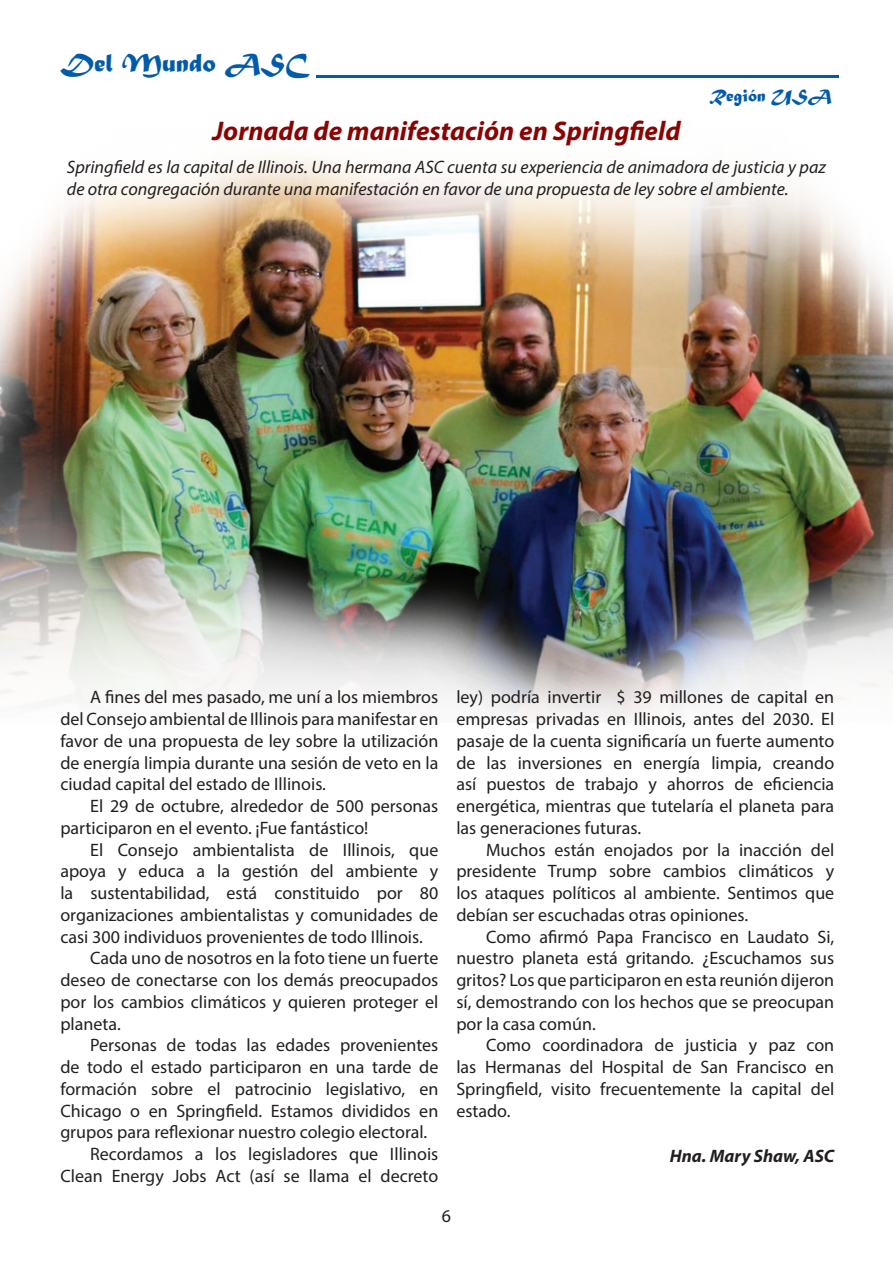
<style>
.page{position:relative;width:893px;height:1263px;background:#fff}
.page>*{position:absolute;margin:0;border:0;box-sizing:border-box;transform-origin:0 0}
.t1{font:italic 700 27px "Myriad Pro";color:#8b0202}
.t2{font:27px "Matura MT Script Capitals";color:#015aaa}
.t3{font:18px/21.8px "Myriad Pro";color:#231f20;text-align:justify}
.t4{font:italic 18px/21.6px "Myriad Pro";color:#231f20}
.t5{font:italic 700 18px "Myriad Pro";color:#231f20}
.t6{font:18px "Matura MT Script Capitals";color:#015aaa}
</style>
<div class="page">
<img style="left:0;top:157px;width:893px;height:566px">
<hr style="left:316px;top:75px;width:523px;height:3px;background:#015aaa">
<h1 class="t2" style="left:60px;top:46px;width:250px">Del Mundo ASC</h1>
<h1 class="t1" style="left:213px;top:113px;width:469px">Jornada de manifestación en Springfield</h1>
<p class="t6" style="left:709px;top:84px;width:124px">Región USA</p>
<p class="t4" style="left:67px;top:156px;width:760px">Springfield es la capital de Illinois. Una hermana ASC cuenta su experiencia de animadora de justicia y paz de otra congregación durante una manifestación en favor de una propuesta de ley sobre el ambiente.</p>
<p class="t3" style="left:60px;top:686px;width:379px;text-indent:30px">A fines del mes pasado, me uní a los miembros del Consejo ambiental de Illinois para manifestar en favor de una propuesta de ley sobre la utilización de energía limpia durante una sesión de veto en la ciudad capital del estado de Illinois.</p>
<p class="t3" style="left:60px;top:795px;width:379px;text-indent:30px">El 29 de octubre, alrededor de 500 personas participaron en el evento. ¡Fue fantástico!</p>
<p class="t3" style="left:90px;top:838px;width:350px">El Consejo ambientalista de Illinois, que</p>
<p class="t3" style="left:60px;top:860px;width:379px">apoya y educa a la gestión del ambiente y</p>
<p class="t3" style="left:60px;top:882px;width:379px">la sustentabilidad, está constituido por 80</p>
<p class="t3" style="left:60px;top:904px;width:379px">organizaciones ambientalistas y comunidades de</p>
<p class="t3" style="left:60px;top:925px;width:364px">casi 300 individuos provenientes de todo Illinois.</p>
<p class="t3" style="left:90px;top:947px;width:350px">Cada uno de nosotros en la foto tiene un fuerte</p>
<p class="t3" style="left:60px;top:969px;width:379px">deseo de conectarse con los demás preocupados</p>
<p class="t3" style="left:60px;top:991px;width:379px">por los cambios climáticos y quieren proteger el</p>
<p class="t3" style="left:60px;top:1012px;width:62px">planeta.</p>
<p class="t3" style="left:90px;top:1034px;width:350px">Personas de todas las edades provenientes</p>
<p class="t3" style="left:60px;top:1056px;width:379px">de todo el estado participaron en una tarde de</p>
<p class="t3" style="left:60px;top:1078px;width:379px">formación sobre el patrocinio legislativo, en</p>
<p class="t3" style="left:60px;top:1099px;width:379px">Chicago o en Springfield. Estamos divididos en</p>
<p class="t3" style="left:60px;top:1121px;width:368px">grupos para reflexionar nuestro colegio electoral.</p>
<p class="t3" style="left:90px;top:1143px;width:350px">Recordamos a los legisladores que Illinois</p>
<p class="t3" style="left:60px;top:1165px;width:379px">Clean Energy Jobs Act (así se llama el decreto</p>
<p class="t3" style="left:456px;top:686px;width:379px">ley) podría invertir $ 39 millones de capital en empresas privadas en Illinois, antes del 2030. El pasaje de la cuenta significaría un fuerte aumento de las inversiones en energía limpia, creando así puestos de trabajo y ahorros de eficiencia energética, mientras que tutelaría el planeta para las generaciones futuras.</p>
<p class="t3" style="left:456px;top:838px;width:379px;text-indent:30px">Muchos están enojados por la inacción del presidente Trump sobre cambios climáticos y los ataques políticos al ambiente. Sentimos que debían ser escuchadas otras opiniones.</p>
<p class="t3" style="left:456px;top:925px;width:379px;text-indent:30px">Como afirmó Papa Francisco en Laudato Si, nuestro planeta está gritando. ¿Escuchamos sus gritos? Los que participaron en esta reunión dijeron sí, demostrando con los hechos que se preocupan por la casa común.</p>
<p class="t3" style="left:456px;top:1034px;width:379px;text-indent:30px">Como coordinadora de justicia y paz con las Hermanas del Hospital de San Francisco en Springfield, visito frecuentemente la capital del estado.</p>
<p class="t5" style="left:670px;top:1144px;width:166px">Hna. Mary Shaw, ASC</p>
<p class="t3" style="left:442px;top:1205px;width:11px">6</p>
</div>
